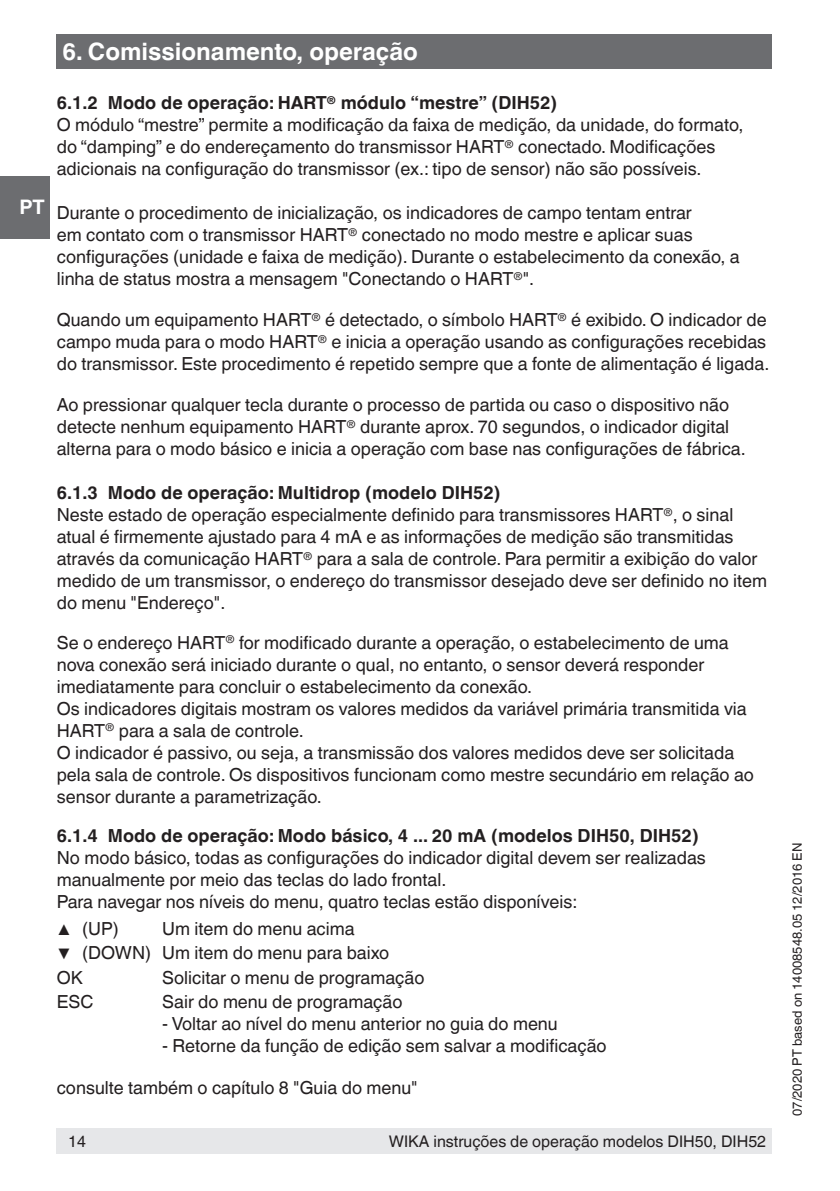
<style>
.page{position:relative;width:840px;height:1191px;background:#fff}
.page>*{position:absolute;margin:0;border:0;box-sizing:border-box;transform-origin:0 0}
.t1{font:700 24px "Helvetica World";color:#fff}
.t2{font:700 20px "Helvetica World";color:#fff}
.t3{font:18px/22px "Helvetica World";color:#231f20}
.t4{font:700 18px "Helvetica World";color:#231f20}
.t5{font:16px "Helvetica World";color:#231f20}
.t6{font:13px "Helvetica World";color:#231f20}
.s1{font-weight:700}
</style>
<div class="page">
<div style="left:57px;top:1128px;width:714px;height:26px;background:#e6e7e9"></div>
<div style="left:57px;top:34px;width:714px;height:34px;background:#6c6d70"></div>
<div style="left:0;top:176px;width:49px;height:62px;background:#6c6d70"></div>
<p class="t2" style="left:19px;top:196px;width:27px">PT</p>
<h1 class="t1" style="left:62px;top:37px;width:356px">6. Comissionamento, operação</h1>
<p class="t3" style="left:57px;top:92px;width:687px"><span class="s1">6.1.2 Modo de operação: HART</span><sup>®</sup> <span class="s1">módulo “mestre” (DIH52)<br></span>O módulo “mestre” permite a modificação da faixa de medição, da unidade, do formato, do “damping” e do endereçamento do transmissor HART<sup>®</sup> conectado. Modificações adicionais na configuração do transmissor (ex.: tipo de sensor) não são possíveis.</p>
<p class="t3" style="left:57px;top:202px;width:684px">Durante o procedimento de inicialização, os indicadores de campo tentam entrar<br>em contato com o transmissor HART<sup>®</sup> conectado no modo mestre e aplicar suas configurações (unidade e faixa de medição). Durante o estabelecimento da conexão, a linha de status mostra a mensagem "Conectando o HART<sup>®</sup>".</p>
<p class="t3" style="left:57px;top:309px;width:713px">Quando um equipamento HART<sup>®</sup> é detectado, o símbolo HART<sup>®</sup> é exibido. O indicador de campo muda para o modo HART<sup>®</sup> e inicia a operação usando as configurações recebidas do transmissor. Este procedimento é repetido sempre que a fonte de alimentação é ligada.</p>
<p class="t3" style="left:57px;top:394px;width:690px">Ao pressionar qualquer tecla durante o processo de partida ou caso o dispositivo não detecte nenhum equipamento HART<sup>®</sup> durante aprox. 70 segundos, o indicador digital alterna para o modo básico e inicia a operação com base nas configurações de fábrica.</p>
<p class="t3" style="left:57px;top:482px;width:711px"><span class="s1">6.1.3 Modo de operação: Multidrop (modelo DIH52)<br></span>Neste estado de operação especialmente definido para transmissores HART<sup>®</sup>, o sinal atual é firmemente ajustado para 4 mA e as informações de medição são transmitidas através da comunicação HART<sup>®</sup> para a sala de controle. Para permitir a exibição do valor medido de um transmissor, o endereço do transmissor desejado deve ser definido no item do menu "Endereço".</p>
<p class="t3" style="left:57px;top:631px;width:698px">Se o endereço HART<sup>®</sup> for modificado durante a operação, o estabelecimento de uma nova conexão será iniciado durante o qual, no entanto, o sensor deverá responder imediatamente para concluir o estabelecimento da conexão.<br>Os indicadores digitais mostram os valores medidos da variável primária transmitida via HART<sup>®</sup> para a sala de controle.<br>O indicador é passivo, ou seja, a transmissão dos valores medidos deve ser solicitada pela sala de controle. Os dispositivos funcionam como mestre secundário em relação ao sensor durante a parametrização.</p>
<p class="t4" style="left:57px;top:825px;width:643px">6.1.4 Modo de operação: Modo básico, 4 ... 20 mA (modelos DIH50, DIH52)</p>
<p class="t3" style="left:57px;top:847px;width:650px">No modo básico, todas as configurações do indicador digital devem ser realizadas manualmente por meio das teclas do lado frontal.<br>Para navegar nos níveis do menu, quatro teclas estão disponíveis:</p>
<p class="t3" style="left:57px;top:917px;width:64px">▲ (UP)</p>
<p class="t3" style="left:162px;top:917px;width:194px">Um item do menu acima</p>
<p class="t3" style="left:57px;top:941px;width:334px;line-height:24.2px">▼ (DOWN) Um item do menu para baixo<br>OK</p>
<p class="t3" style="left:162px;top:966px;width:263px">Solicitar o menu de programação</p>
<p class="t3" style="left:57px;top:990px;width:38px">ESC</p>
<p class="t3" style="left:162px;top:990px;width:242px">Sair do menu de programação</p>
<p class="t3" style="left:162px;top:1012px;width:397px">- Voltar ao nível do menu anterior no guia do menu</p>
<p class="t3" style="left:162px;top:1034px;width:445px">- Retorne da função de edição sem salvar a modificação</p>
<p class="t3" style="left:57px;top:1076px;width:362px">consulte também o capítulo 8 "Guia do menu"</p>
<p class="t5" style="left:68px;top:1132px;width:19px">14</p>
<p class="t5" style="left:388px;top:1132px;width:378px">WIKA instruções de operação modelos DIH50, DIH52</p>
<p class="t6" style="left:789px;top:1115px;width:275px;rotate:-90deg">07/2020 PT based on 14008548.05 12/2016 EN</p>
</div>
